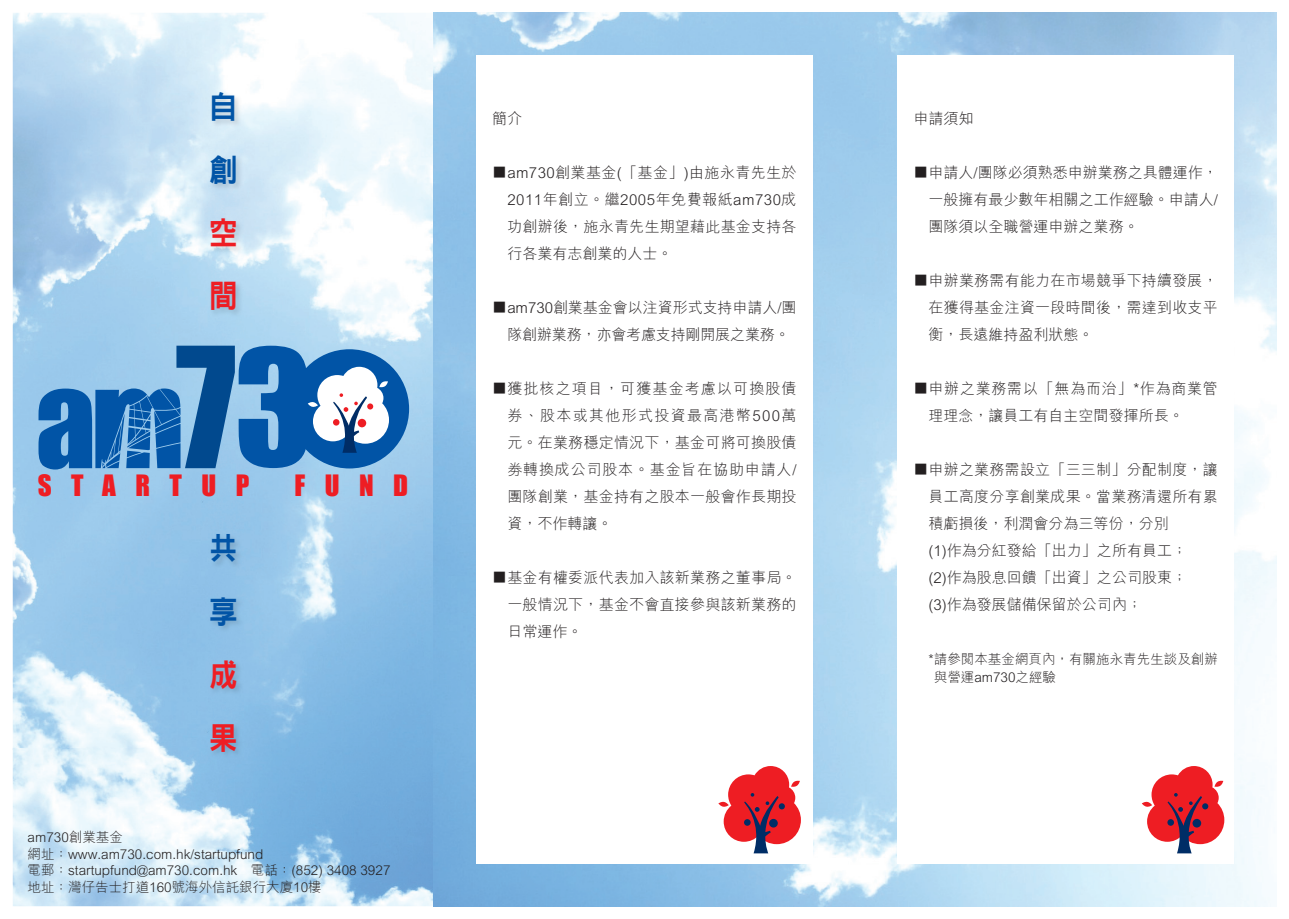
<style>
.page{position:relative;width:1289px;height:919px;background:#fff}
.page>*{position:absolute;margin:0;border:0;box-sizing:border-box;transform-origin:0 0}
.t1{font:31.5px/63px "DF Hei HK W9 E Ten B5 V";color:#0154a6;scale:.9 1}
.t2{font:31.5px/63px "DF Hei HK W9 E Ten B5 V";color:#ee1d23;scale:.9 1}
.t3{font:27px "Impact";letter-spacing:.72em;color:#ee1d23}
.t4{font:15px/27px "M Hei Light HKSCS";letter-spacing:.015em;color:#231f20;text-align:justify}
.t5{font:15px/27px "M Hei Light HKSCS";letter-spacing:-.005em;color:#231f20;text-align:center}
.t6{font:13.5px/16.5px "M Hei Light HKSCS";color:#231f20}
</style>
<div class="page">
<img style="left:13px;top:13px;width:473px;height:893px">
<img style="left:486px;top:171px;width:790px;height:735px">
<img style="left:486px;top:13px;width:790px;height:158px">
<img style="left:209px;top:90px;width:34px;height:668px">
<div style="left:476px;top:55px;width:336px;height:808px;background:#fff"></div>
<div style="left:897px;top:55px;width:336px;height:808px;background:#fff"></div>
<svg style="left:1142px;top:766px;width:82px;height:87px"></svg>
<svg style="left:718px;top:766px;width:83px;height:87px"></svg>
<div style="left:290px;top:349px;width:119px;height:119px;background:#0154a6;border-radius:50%"></div>
<svg style="left:39px;top:345px;width:350px;height:124px;background:#4d89c1"></svg>
<h1 class="t1" style="left:209px;top:79px;width:31px">自創</h1>
<h1 class="t2" style="left:209px;top:205px;width:31px">空間</h1>
<h2 class="t3" style="left:38px;top:468px;width:213px">STARTUP</h2>
<h2 class="t3" style="left:294px;top:468px;width:115px">FUND</h2>
<h1 class="t1" style="left:209px;top:520px;width:32px">共享</h1>
<h1 class="t2" style="left:209px;top:646px;width:32px">成果</h1>
<p class="t6" style="left:28px;top:828px;width:364px">am730創業基金<br>網址：www.am730.com.hk/startupfund<br>電郵：startupfund@am730.com.hk　電話：(852) 3408 3927地址：灣仔告士打道160號海外信託銀行大廈10樓</p>
<p class="t4" style="left:492px;top:104px;width:31px">簡介</p>
<p class="t4" style="left:507px;top:158px;width:291px;text-indent:-15px">■ am730創業基金(「基金」)由施永青先生於2011年創立。繼2005年免費報紙am730成功創辦後，施永青先生期望藉此基金支持各行各業有志創業的人士。</p>
<p class="t5" style="left:492px;top:293px;width:306px">■ am730創業基金會以注資形式支持申請人/團隊創辦業務，亦會考慮支持剛開展之業務。</p>
<p class="t4" style="left:507px;top:374px;width:291px;text-indent:-15px">■ 獲批核之項目，可獲基金考慮以可換股債券、股本或其他形式投資最高港幣500萬元。在業務穩定情況下，基金可將可換股債劵轉換成公司股本。基金旨在協助申請人/團隊創業，基金持有之股本一般會作長期投資，不作轉讓。</p>
<p class="t4" style="left:507px;top:563px;width:291px;text-indent:-15px">■ 基金有權委派代表加入該新業務之董事局。一般情況下，基金不會直接參與該新業務的日常運作。</p>
<p class="t4" style="left:913px;top:104px;width:61px">申請須知</p>
<p class="t4" style="left:928px;top:158px;width:291px;text-indent:-15px">■ 申請人/團隊必須熟悉申辦業務之具體運作，一般擁有最少數年相關之工作經驗。申請人/團隊須以全職營運申辦之業務。</p>
<p class="t4" style="left:928px;top:266px;width:291px;text-indent:-15px">■ 申辦業務需有能力在市場競爭下持續發展，在獲得基金注資一段時間後，需達到收支平衡，長遠維持盈利狀態。</p>
<p class="t4" style="left:928px;top:374px;width:291px;text-indent:-15px">■ 申辦之業務需以「無為而治」*作為商業管理理念，讓員工有自主空間發揮所長。</p>
<p class="t4" style="left:913px;top:455px;width:306px">■ 申辦之業務需設立「三三制」分配制度，讓</p>
<p class="t4" style="left:928px;top:482px;width:291px">員工高度分享創業成果。當業務清還所有累</p>
<p class="t4" style="left:928px;top:509px;width:241px">積虧損後，利潤會分為三等份，分別</p>
<p class="t4" style="left:913px;top:536px;width:275px">　(1)作為分紅發給「出力」之所有員工；</p>
<p class="t4" style="left:913px;top:563px;width:275px">　(2)作為股息回饋「出資」之公司股東；</p>
<p class="t4" style="left:913px;top:590px;width:230px">　(3)作為發展儲備保留於公司內；</p>
<p class="t6" style="left:933px;top:648px;width:285px;line-height:18.8px;text-indent:-5px">* 請參閱本基金網頁內，有關施永青先生談及創辦與營運am730之經驗</p>
</div>
